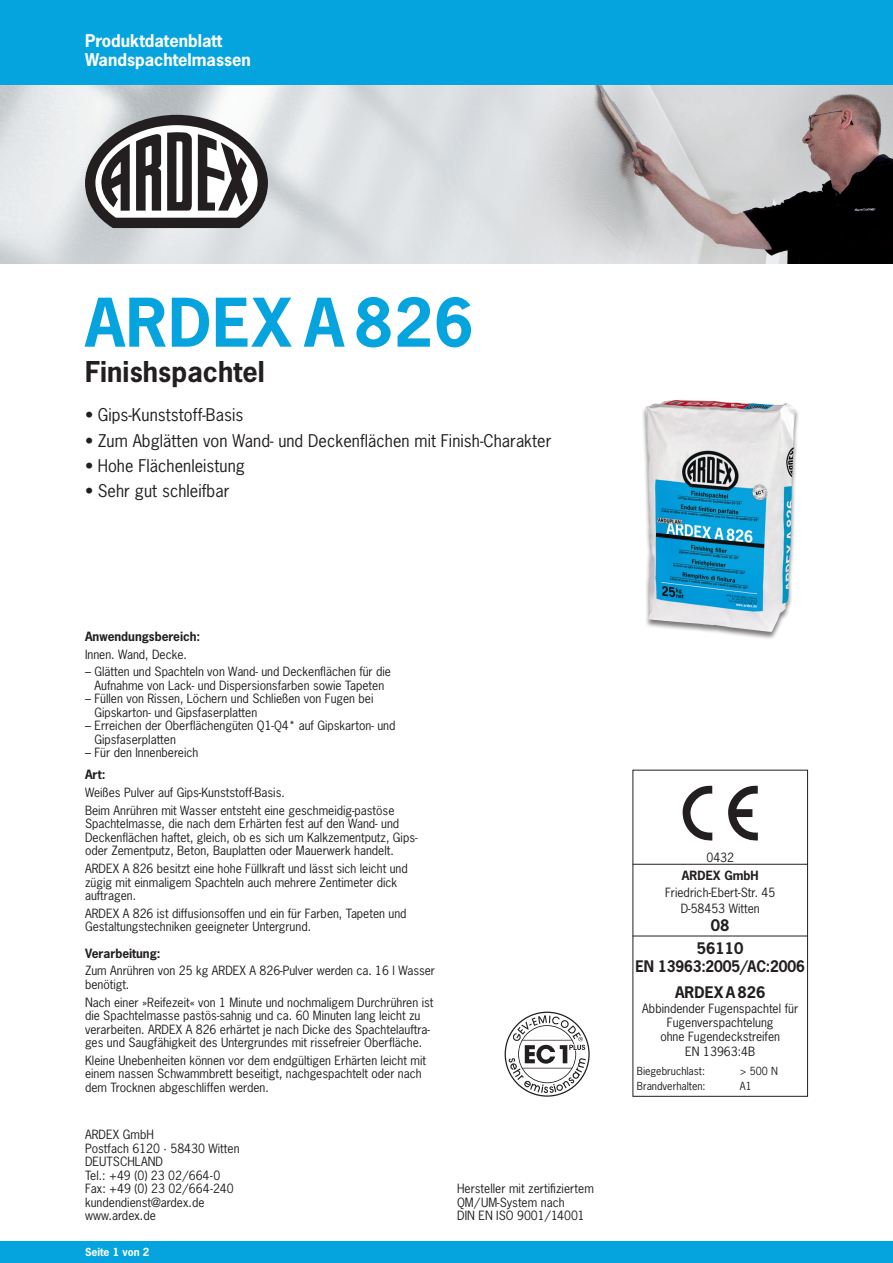
<style>
.page{position:relative;width:893px;height:1263px;background:#fff}
.page>*{position:absolute;margin:0;border:0;box-sizing:border-box;transform-origin:0 0}
.t1{font:700 63px "News Gothic Std";letter-spacing:.015em;color:#06a4df}
.t2{font:700 27px "News Gothic Std";letter-spacing:.005em;color:#231f20}
.t3{font:16.5px "News Gothic Std";letter-spacing:.005em;color:#231f20}
.t4{font:700 16.5px/19.5px "News Gothic Std";color:#fff}
.t5{font:700 15px/26.5px "News Gothic Std";letter-spacing:-.005em;color:#231f20;text-align:center;scale:.94 1}
.t6{font:700 15px/22.2px "News Gothic Std";letter-spacing:-.005em;color:#231f20;text-align:center}
.t7{font:12px/13.5px "News Gothic Std";color:#231f20}
.t8{font:700 12px "News Gothic Std";color:#231f20}
.t9{font:10.5px "News Gothic Std";color:#231f20}
.t10{font:700 10.5px "News Gothic Std";color:#fff}
</style>
<div class="page">
<div style="left:0;top:0;width:893px;height:85px;background:#06a4df"></div>
<div style="left:0;top:1242px;width:893px;height:21px;background:#06a4df"></div>
<img style="left:0;top:85px;width:893px;height:179px">
<div style="left:641px;top:399px;width:159px;height:242px;background:#231f20;opacity:.6"></div>
<img style="left:646px;top:400px;width:128px;height:232px">
<svg style="left:505px;top:1012px;width:85px;height:85px"></svg>
<svg style="left:85px;top:115px;width:183px;height:113px"></svg>
<div style="left:632px;top:770px;width:176px;height:327px;border:1px solid #231f20"></div>
<svg style="left:683px;top:785px;width:29px;height:56px"></svg>
<svg style="left:728px;top:785px;width:30px;height:56px"></svg>
<hr style="left:632px;top:864px;width:176px;height:1px;background:#231f20">
<hr style="left:632px;top:936px;width:176px;height:1px;background:#231f20">
<h3 class="t4" style="left:85px;top:31px;width:167px">Produktdatenblatt<br>Wandspachtelmassen</h3>
<h1 class="t1" style="left:85px;top:281px;width:390px">ARDEX A826</h1>
<h2 class="t2" style="left:85px;top:354px;width:181px">Finishspachtel</h2>
<h3 class="t3" style="left:85px;top:404px;width:160px">• Gips-Kunststoff-Basis</h3>
<h3 class="t3" style="left:85px;top:430px;width:468px">• Zum Abglätten von Wand- und Deckenflächen mit Finish-Charakter</h3>
<h3 class="t3" style="left:85px;top:455px;width:161px">• Hohe Flächenleistung</h3>
<h3 class="t3" style="left:85px;top:481px;width:146px">• Sehr gut schleifbar</h3>
<p class="t8" style="left:85px;top:628px;width:117px">Anwendungsbereich:</p>
<p class="t7" style="left:85px;top:647px;width:104px">Innen. Wand, Decke.</p>
<p class="t7" style="left:85px;top:665px;width:308px;text-align:center">– Glätten und Spachteln von Wand- und Deckenflächen für die<br>Aufnahme von Lack- und Dispersionsfarben sowie Tapeten</p>
<p class="t7" style="left:94px;top:692px;width:280px;text-indent:-9px">– Füllen von Rissen, Löchern und Schließen von Fugen bei<br>Gipskarton- und Gipsfaserplatten</p>
<p class="t7" style="left:94px;top:719px;width:302px;text-indent:-9px">– Erreichen der Oberflächengüten Q1-Q4* auf Gipskarton- und<br>Gipsfaserplatten</p>
<p class="t7" style="left:85px;top:746px;width:115px">– Für den Innenbereich</p>
<p class="t8" style="left:85px;top:767px;width:22px">Art:</p>
<p class="t7" style="left:85px;top:784px;width:311px;line-height:17.7px">Weißes Pulver auf Gips-Kunststoff-Basis.<br>Beim Anrühren mit Wasser entsteht eine geschmeidig-pastöse</p>
<p class="t7" style="left:85px;top:817px;width:334px">Spachtelmasse, die nach dem Erhärten fest auf den Wand- und<br>Deckenflächen haftet, gleich, ob es sich um Kalkzementputz, Gips&shy;oder Zementputz, Beton, Bauplatten oder Mauerwerk handelt.</p>
<p class="t7" style="left:85px;top:862px;width:324px">ARDEX A 826 besitzt eine hohe Füllkraft und lässt sich leicht und zügig mit einmaligem Spachteln auch mehrere Zentimeter dick auftragen.</p>
<p class="t7" style="left:85px;top:906px;width:323px">ARDEX A 826 ist diffusionsoffen und ein für Farben, Tapeten und<br>Gestaltungstechniken geeigneter Untergrund.</p>
<p class="t8" style="left:85px;top:945px;width:77px">Verarbeitung:</p>
<p class="t7" style="left:85px;top:964px;width:352px">Zum Anrühren von 25 kg ARDEX A 826-Pulver werden ca. 16 l Wasser benötigt.</p>
<p class="t7" style="left:85px;top:995px;width:350px">Nach einer »Reifezeit« von 1 Minute und nochmaligem Durchrühren ist die Spachtelmasse pastös-sahnig und ca. 60 Minuten lang leicht zu verarbeiten. ARDEX A 826 erhärtet je nach Dicke des Spachtelauftra&shy;ges und Saugfähigkeit des Untergrundes mit rissefreier Oberfläche.</p>
<p class="t7" style="left:85px;top:1053px;width:342px">Kleine Unebenheiten können vor dem endgültigen Erhärten leicht mit einem nassen Schwammbrett beseitigt, nachgespachtelt oder nach dem Trocknen abgeschliffen werden.</p>
<p class="t9" style="left:637px;top:1065px;width:70px">Biegebruchlast:</p>
<p class="t9" style="left:740px;top:1065px;width:39px">&gt; 500 N</p>
<p class="t7" style="left:706px;top:850px;width:29px">0432</p>
<p class="t8" style="left:682px;top:868px;width:78px">ARDEX GmbH</p>
<p class="t7" style="left:665px;top:884px;width:112px;line-height:16.5px;text-align:center">Friedrich-Ebert-Str. 45<br>D-58453 Witten</p>
<p class="t6" style="left:697px;top:914px;width:48px">08<br>56110</p>
<p class="t5" style="left:636px;top:952px;width:182px">EN 13963:2005/AC:2006<br>ARDEX A826</p>
<p class="t7" style="left:642px;top:1001px;width:157px;line-height:14.4px;text-align:center">Abbindender Fugenspachtel für<br>Fugenverspachtelung<br>ohne Fugendeckstreifen<br>EN 13963:4B</p>
<p class="t9" style="left:637px;top:1079px;width:70px">Brandverhalten:</p>
<p class="t9" style="left:740px;top:1079px;width:13px">A1</p>
<p class="t7" style="left:85px;top:1128px;width:156px">ARDEX GmbH<br>Postfach 6120 · 58430 Witten<br>DEUTSCHLAND<br>Tel.: +49 (0) 23 02/664-0<br>Fax: +49 (0) 23 02/664-240 kundendienst@ardex.de www.ardex.de</p>
<p class="t10" style="left:85px;top:1245px;width:66px">Seite 1 von 2</p>
<p class="t7" style="left:457px;top:1182px;width:138px">Hersteller mit zertifiziertem<br>QM/UM-System nach<br>DIN EN ISO 9001/14001</p>
</div>
